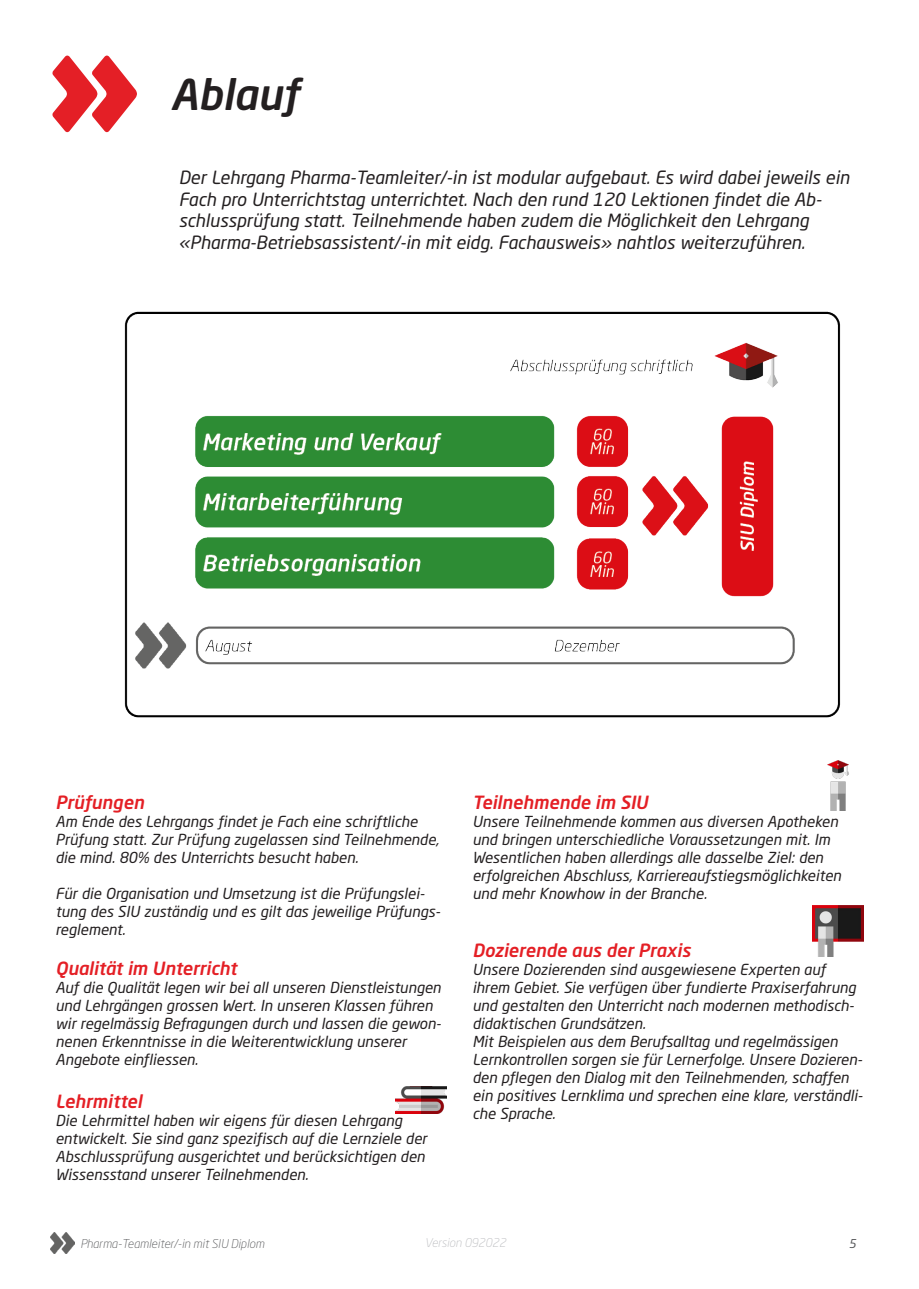
<style>
.page{position:relative;width:919px;height:1289px;background:#fff}
.page>*{position:absolute;margin:0;border:0;box-sizing:border-box;transform-origin:0 0}
.t1{font:italic 500 42px "Neo Sans W1 G";color:#231f20}
._06_Untertitel_roter{font:italic 18px/21.6px "Neo Sans W1 G";color:#231f20}
._06_Untertitel_roter-2{font:italic 500 18px "Neo Sans W1 G";color:#e41f25}
._06_Untertitel_roter-3{font:italic 15px/18px "Neo Sans W1 G";color:#231f20}
.t2{font:italic 300 12px "Neo Sans W1 G";color:#57585a}
.t3{font:italic 300 12px "Neo Sans W1 G";color:#bcbdc0}
.t4{font:italic 12px "Neo Sans W1 G";color:#57585a}
</style>
<div class="page">
<img style="left:51px;top:1232px;width:23px;height:21px">
<svg style="left:52px;top:56px;width:85px;height:76px"></svg>
<img style="left:124px;top:311px;width:717px;height:407px">
<img style="left:812px;top:905px;width:51px;height:51px">
<img style="left:396px;top:1086px;width:51px;height:27px">
<img style="left:827px;top:760px;width:22px;height:51px">
<p class="t1" style="left:171px;top:68px;width:129px">Ablauf</p>
<p class="_06_Untertitel_roter" style="left:179px;top:166px;width:672px">Der Lehrgang Pharma-Teamleiter/-in ist modular aufgebaut. Es wird dabei jeweils ein Fach pro Unterrichtstag unterrichtet. Nach den rund 120 Lektionen findet die Ab&shy;schlussprüfung statt. Teilnehmende haben zudem die Möglichkeit den Lehrgang «Pharma-Betriebsassistent/-in mit eidg. Fachausweis» nahtlos weiterzuführen.</p>
<p class="_06_Untertitel_roter-2" style="left:55px;top:791px;width:90px">Prüfungen</p>
<p class="_06_Untertitel_roter-3" style="left:55px;top:812px;width:385px">Am Ende des Lehrgangs findet je Fach eine schriftliche<br>Prüfung statt. Zur Prüfung zugelassen sind Teilnehmende, die mind. 80% des Unterrichts besucht haben.</p>
<p class="_06_Untertitel_roter-3" style="left:55px;top:884px;width:386px">Für die Organisation und Umsetzung ist die Prüfungslei&shy;tung des SIU zuständig und es gilt das jeweilige Prüfungs&shy;reglement.</p>
<p class="_06_Untertitel_roter-2" style="left:55px;top:956px;width:183px">Qualität im Unterricht</p>
<p class="_06_Untertitel_roter-3" style="left:55px;top:978px;width:387px">Auf die Qualität legen wir bei all unseren Dienstleistungen und Lehrgängen grossen Wert. In unseren Klassen führen wir regelmässig Befragungen durch und lassen die gewon&shy;nenen Erkenntnisse in die Weiterentwicklung unserer Angebote einfliessen.</p>
<p class="_06_Untertitel_roter-2" style="left:55px;top:1090px;width:88px">Lehrmittel</p>
<p class="_06_Untertitel_roter-3" style="left:55px;top:1111px;width:373px">Die Lehrmittel haben wir eigens für diesen Lehrgang entwickelt. Sie sind ganz spezifisch auf die Lernziele der Abschlussprüfung ausgerichtet und berücksichtigen den Wissensstand unserer Teilnehmenden.</p>
<p class="_06_Untertitel_roter-2" style="left:472px;top:791px;width:177px">Teilnehmende im SIU</p>
<p class="_06_Untertitel_roter-3" style="left:472px;top:812px;width:370px">Unsere Teilnehmende kommen aus diversen Apotheken und bringen unterschiedliche Voraussetzungen mit. Im Wesentlichen haben allerdings alle dasselbe Ziel: den erfolgreichen Abschluss, Karriereaufstiegsmöglichkeiten und mehr Knowhow in der Branche.</p>
<p class="_06_Untertitel_roter-2" style="left:472px;top:938px;width:219px">Dozierende aus der Praxis</p>
<p class="_06_Untertitel_roter-3" style="left:472px;top:960px;width:385px">Unsere Dozierenden sind ausgewiesene Experten auf ihrem Gebiet. Sie verfügen über fundierte Praxiserfahrung und gestalten den Unterricht nach modernen methodisch&shy;didaktischen Grundsätzen.</p>
<p class="_06_Untertitel_roter-3" style="left:472px;top:1032px;width:391px">Mit Beispielen aus dem Berufsalltag und regelmässigen Lernkontrollen sorgen sie für Lernerfolge. Unsere Dozieren&shy;den pflegen den Dialog mit den Teilnehmenden, schaffen ein positives Lernklima und sprechen eine klare, verständli&shy;che Sprache.</p>
<p class="t2" style="left:80px;top:1236px;width:185px">Pharma-Teamleiter/-in mit SIU Diplom</p>
<p class="t3" style="left:424px;top:1235px;width:83px">Version 092022</p>
<p class="t4" style="left:848px;top:1235px;width:9px">5</p>
</div>
